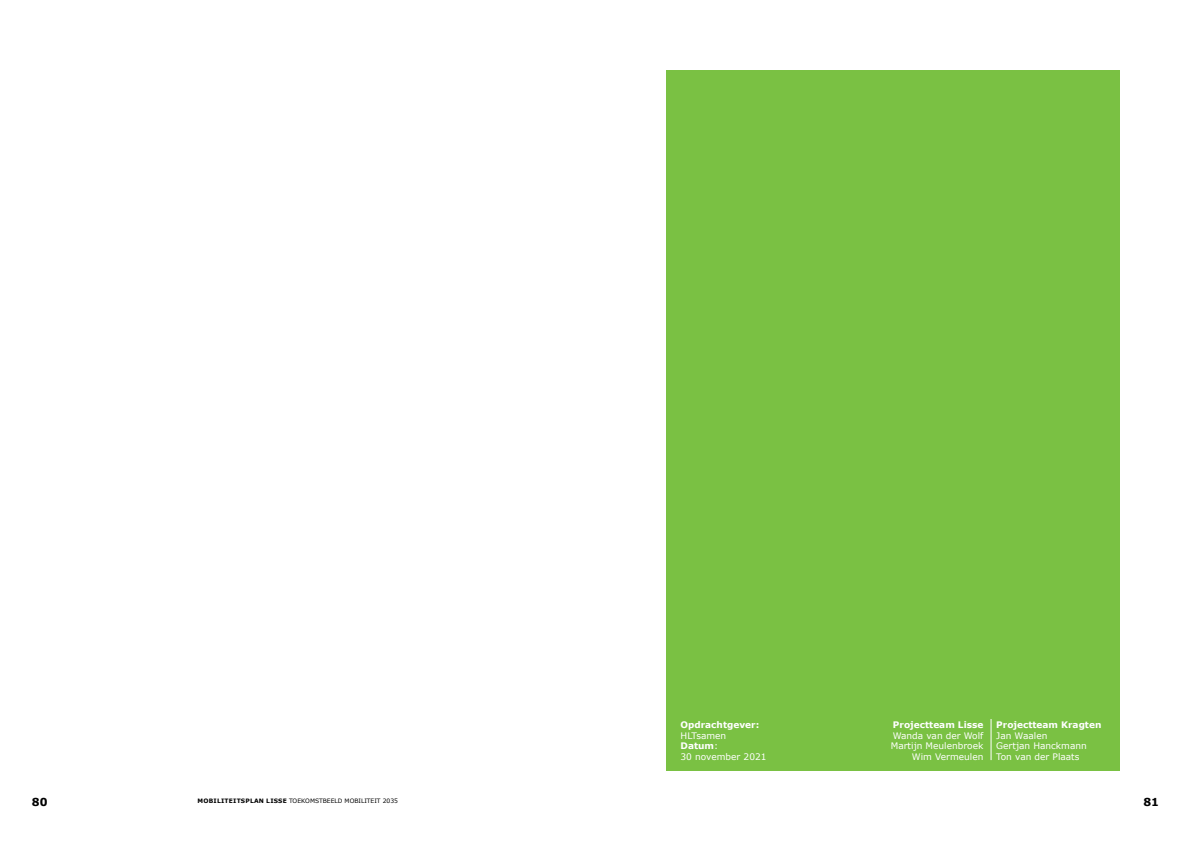
<style>
.page{position:relative;width:1191px;height:842px;background:#fff}
.page>*{position:absolute;margin:0;border:0;box-sizing:border-box;transform-origin:0 0}
.t1{font:700 11px "Verdana";color:#000}
.t2{font:9px/10.8px "Verdana";color:#fff}
.t3{font:700 9px "Verdana";color:#fff}
.t4{font:6px "Verdana";color:#000}
.s1{font-weight:700}
</style>
<div class="page">
<div style="left:666px;top:71px;width:454px;height:700px;background:#7ac143"></div>
<hr style="left:990px;top:719px;width:1px;height:41px;background:#fff">
<p class="t3" style="left:680px;top:718px;width:80px">Opdrachtgever:</p>
<p class="t2" style="left:680px;top:730px;width:87px">HLTsamen<br><span class="s1">Datum</span>:<br>30 november 2021</p>
<p class="t3" style="left:893px;top:718px;width:92px">Projectteam Lisse</p>
<p class="t2" style="left:890px;top:730px;width:94px;text-align:right">Wanda van der Wolf<br>Martijn Meulenbroek<br>Wim Vermeulen</p>
<p class="t3" style="left:996px;top:718px;width:107px">Projectteam Kragten</p>
<p class="t2" style="left:996px;top:730px;width:92px">Jan Waalen<br>Gertjan Hanckmann<br>Ton van der Plaats</p>
<p class="t1" style="left:32px;top:795px;width:17px">80</p>
<p class="t4" style="left:197px;top:796px;width:202px"><span class="s1">MOBILITEITSPLAN LISSE</span> TOEKOMSTBEELD MOBILITEIT 2035</p>
<p class="t1" style="left:1143px;top:795px;width:17px">81</p>
</div>
